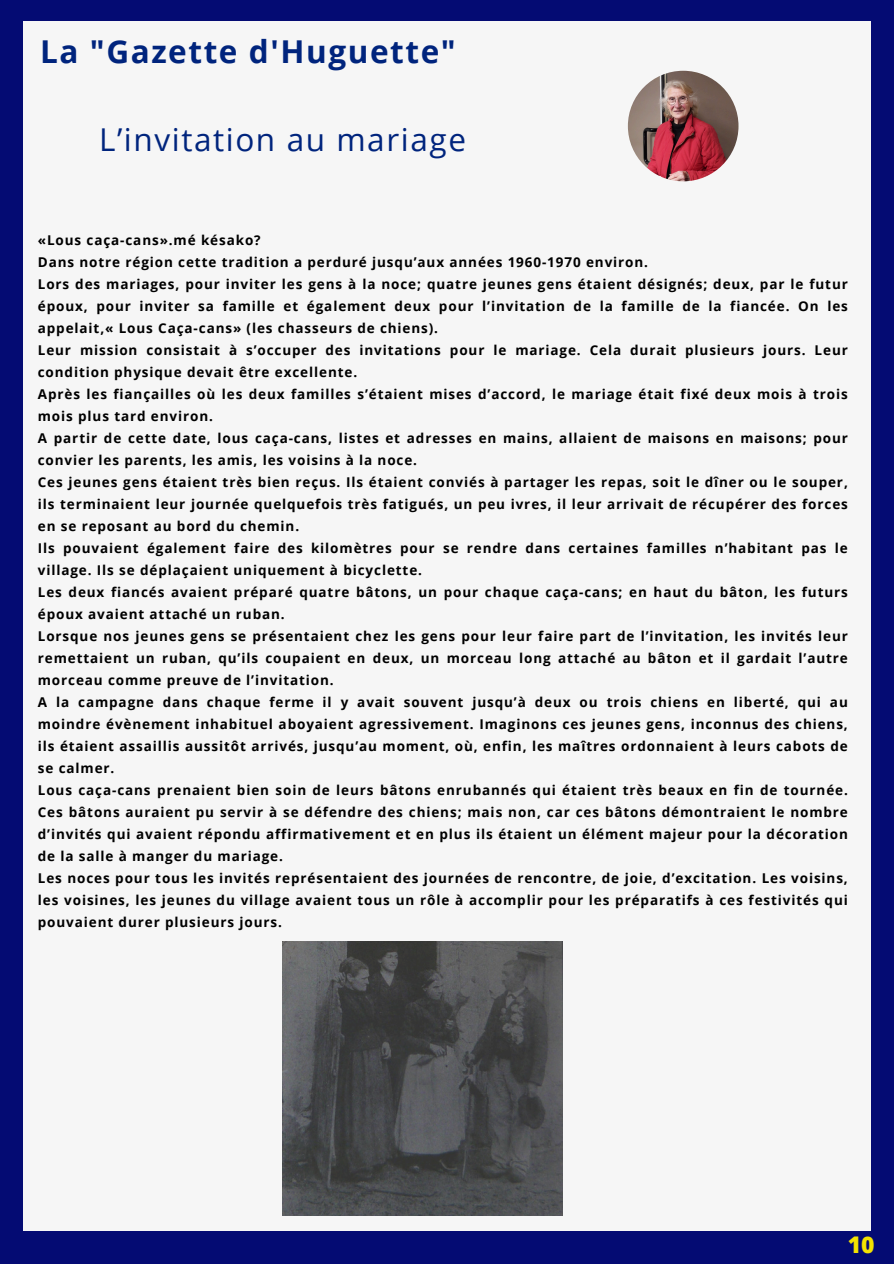
<style>
.page{position:relative;width:894px;height:1264px;background:#fff}
.page>*{position:absolute;margin:0;border:0;box-sizing:border-box;transform-origin:0 0}
.t1{font:700 31.5px "Open Sans";letter-spacing:.05em;color:#00247d}
.t2{font:31.5px "Open Sans";letter-spacing:.05em;color:#00247d}
.t3{font:800 22.95px "Open Sans";color:#f4e301}
.t4{font:700 13.5px/22px "Open Sans";letter-spacing:.065em;color:#000;text-align:justify}
</style>
<div class="page">
<div style="left:0;top:0;width:893px;height:1263px;background:#040b73"></div>
<div style="left:23px;top:21px;width:846px;height:1208px;background:#f6f6f6"></div>
<img style="left:627px;top:71px;width:111px;height:110px;border-radius:50%">
<img style="left:282px;top:942px;width:280px;height:273px">
<p class="t1" style="left:40px;top:29px;width:417px">La "Gazette d'Huguette"</p>
<p class="t2" style="left:99px;top:117px;width:368px">L’invitation au mariage</p>
<p class="t4" style="left:38px;top:229px;width:224px">«Lous caça-cans».mé késako?</p>
<h1 class="t4" style="left:38px;top:251px;width:611px">Dans notre région cette tradition a perduré jusqu’aux années 1960-1970 environ.</h1>
<h2 class="t4" style="left:38px;top:273px;width:811px">Lors des mariages, pour inviter les gens à la noce; quatre jeunes gens étaient désignés; deux, par le futur époux, pour inviter sa famille et également deux pour l’invitation de la famille de la fiancée. On les appelait,« Lous Caça-cans» (les chasseurs de chiens).</h2>
<p class="t4" style="left:38px;top:339px;width:811px">Leur mission consistait à s’occuper des invitations pour le mariage. Cela durait plusieurs jours. Leur condition physique devait être excellente.</p>
<p class="t4" style="left:38px;top:383px;width:811px">Après les fiançailles où les deux familles s’étaient mises d’accord, le mariage était fixé deux mois à trois mois plus tard environ.</p>
<p class="t4" style="left:38px;top:427px;width:811px">A partir de cette date, lous caça-cans, listes et adresses en mains, allaient de maisons en maisons; pour convier les parents, les amis, les voisins à la noce.</p>
<p class="t4" style="left:38px;top:471px;width:811px">Ces jeunes gens étaient très bien reçus. Ils étaient conviés à partager les repas, soit le dîner ou le souper, ils terminaient leur journée quelquefois très fatigués, un peu ivres, il leur arrivait de récupérer des forces en se reposant au bord du chemin.</p>
<p class="t4" style="left:38px;top:537px;width:811px">Ils pouvaient également faire des kilomètres pour se rendre dans certaines familles n’habitant pas le village. Ils se déplaçaient uniquement à bicyclette.</p>
<p class="t4" style="left:38px;top:581px;width:811px">Les deux fiancés avaient préparé quatre bâtons, un pour chaque caça-cans; en haut du bâton, les futurs époux avaient attaché un ruban.</p>
<p class="t4" style="left:38px;top:625px;width:811px">Lorsque nos jeunes gens se présentaient chez les gens pour leur faire part de l’invitation, les invités leur remettaient un ruban, qu’ils coupaient en deux, un morceau long attaché au bâton et il gardait l’autre morceau comme preuve de l’invitation.</p>
<p class="t4" style="left:38px;top:691px;width:811px">A la campagne dans chaque ferme il y avait souvent jusqu’à deux ou trois chiens en liberté, qui au moindre évènement inhabituel aboyaient agressivement. Imaginons ces jeunes gens, inconnus des chiens, ils étaient assaillis aussitôt arrivés, jusqu’au moment, où, enfin, les maîtres ordonnaient à leurs cabots de se calmer.</p>
<p class="t4" style="left:38px;top:779px;width:811px">Lous caça-cans prenaient bien soin de leurs bâtons enrubannés qui étaient très beaux en fin de tournée.<br>Ces bâtons auraient pu servir à se défendre des chiens; mais non, car ces bâtons démontraient le nombre d’invités qui avaient répondu affirmativement et en plus ils étaient un élément majeur pour la décoration de la salle à manger du mariage.</p>
<p class="t4" style="left:38px;top:867px;width:811px">Les noces pour tous les invités représentaient des journées de rencontre, de joie, d’excitation. Les voisins, les voisines, les jeunes du village avaient tous un rôle à accomplir pour les préparatifs à ces festivités qui pouvaient durer plusieurs jours.</p>
<p class="t3" style="left:847px;top:1228px;width:28px">10</p>
</div>
